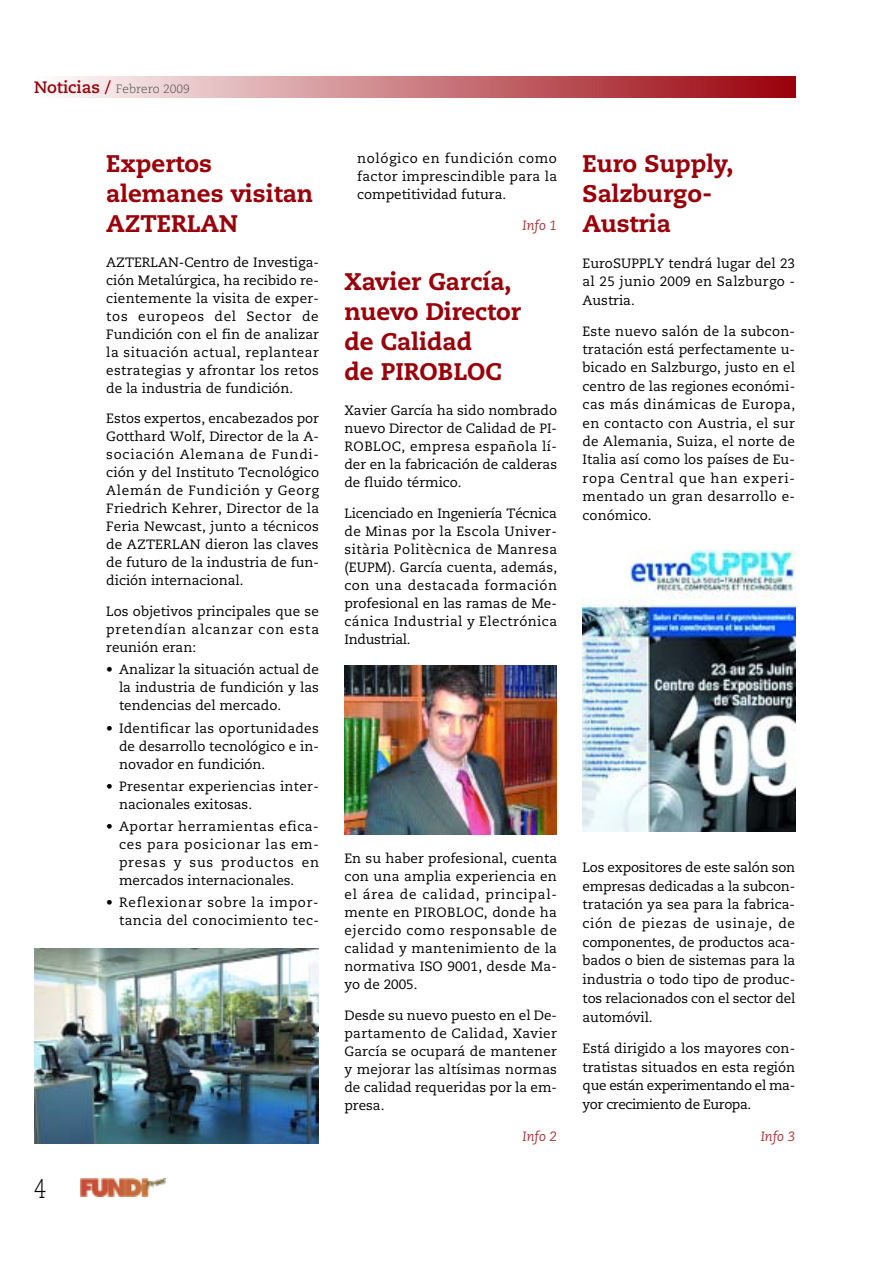
<style>
.page{position:relative;width:893px;height:1263px;background:#fff}
.page>*{position:absolute;margin:0;border:0;box-sizing:border-box;transform-origin:0 0}
.t1{font:300 27px "Caecilia";color:#000;scale:.8 1}
.t2{font:800 24px/30px "Caecilia";color:#990009}
.t3{font:13.5px/18px "Caecilia";color:#000;text-align:justify}
.t4{font:13.5px/18px "Caecilia";letter-spacing:.03em;color:#000;text-align:right}
.t5{font:13.5px/18px "Caecilia";letter-spacing:.02em;color:#000}
.t6{font:italic 13.5px "Caecilia";color:#ad333a}
.t7{font:300 12px "Caecilia";color:#4d4d4d}
.s1{font-weight:700;font-size:16.5px;color:#990009}
</style>
<div class="page">
<svg style="left:64px;top:77px;width:732px;height:21px;background:#c97a7f"></svg>
<img style="left:81px;top:1178px;width:85px;height:18px">
<img style="left:344px;top:665px;width:213px;height:169px">
<img style="left:34px;top:949px;width:285px;height:195px">
<img style="left:583px;top:551px;width:212px;height:280px">
<p class="t7" style="left:34px;top:84px;width:157px"><span class="s1">Noticias /</span> Febrero 2009</p>
<p class="t2" style="left:106px;top:150px;width:209px">Expertos alemanes visitan<br>AZTERLAN</p>
<p class="t3" style="left:106px;top:254px;width:214px">AZTERLAN-Centro de Investiga&shy;ción Metalúrgica, ha recibido re&shy;cientemente la visita de exper&shy;tos europeos del Sector de Fundición con el fin de analizar la situación actual, replantear estrategias y afrontar los retos de la industria de fundición.</p>
<p class="t3" style="left:106px;top:411px;width:214px">Estos expertos, encabezados por Gotthard Wolf, Director de la A&shy;sociación Alemana de Fundi&shy;ción y del Instituto Tecnológico Alemán de Fundición y Georg Friedrich Kehrer, Director de la Feria Newcast, junto a técnicos de AZTERLAN dieron las claves de futuro de la industria de fun&shy;dición internacional.</p>
<p class="t3" style="left:106px;top:604px;width:214px">Los objetivos principales que se pretendían alcanzar con esta reunión eran:</p>
<p class="t3" style="left:119px;top:662px;width:201px;text-indent:-13px">• Analizar la situación actual de la industria de fundición y las tendencias del mercado.</p>
<p class="t3" style="left:119px;top:720px;width:201px;text-indent:-13px">• Identificar las oportunidades de desarrollo tecnológico e in&shy;novador en fundición.</p>
<p class="t5" style="left:119px;top:778px;width:201px;text-indent:-13px">• Presentar experiencias inter&shy;nacionales exitosas.</p>
<p class="t3" style="left:119px;top:819px;width:202px;text-indent:-13px">• Aportar herramientas efica&shy;ces para posicionar las em&shy;presas y sus productos en mercados internacionales.</p>
<p class="t4" style="left:106px;top:895px;width:214px">• Reflexionar sobre la impor&shy;tancia del conocimiento tec-</p>
<p class="t1" style="left:34px;top:1177px;width:17px">4</p>
<p class="t3" style="left:357px;top:151px;width:201px">nológico en fundición como factor imprescindible para la competitividad futura.</p>
<p class="t6" style="left:523px;top:220px;width:36px">Info 1</p>
<p class="t2" style="left:344px;top:269px;width:178px">Xavier García, nuevo Director de Calidad<br>de PIROBLOC</p>
<p class="t3" style="left:344px;top:402px;width:214px">Xavier García ha sido nombrado nuevo Director de Calidad de PI-ROBLOC, empresa española lí&shy;der en la fabricación de calderas de fluido térmico.</p>
<p class="t3" style="left:344px;top:505px;width:214px">Licenciado en Ingeniería Técnica de Minas por la Escola Univer&shy;sitària Politècnica de Manresa (EUPM). García cuenta, además, con una destacada formación profesional en las ramas de Me&shy;cánica Industrial y Electrónica Industrial.</p>
<p class="t3" style="left:344px;top:850px;width:214px">En su haber profesional, cuenta con una amplia experiencia en el área de calidad, principal&shy;mente en PIROBLOC, donde ha ejercido como responsable de calidad y mantenimiento de la normativa ISO 9001, desde Ma&shy;yo de 2005.</p>
<p class="t3" style="left:344px;top:1007px;width:214px">Desde su nuevo puesto en el De&shy;partamento de Calidad, Xavier García se ocupará de mantener y mejorar las altísimas normas de calidad requeridas por la em&shy;presa.</p>
<p class="t6" style="left:523px;top:1130px;width:36px">Info 2</p>
<p class="t2" style="left:583px;top:150px;width:152px;line-height:30.5px">Euro Supply,<br>Salzburgo-<br>Austria</p>
<p class="t3" style="left:583px;top:255px;width:214px;line-height:18.5px">EuroSUPPLY tendrá lugar del 23 al 25 junio 2009 en Salzburgo - Austria.</p>
<p class="t3" style="left:583px;top:323px;width:214px;line-height:18.5px">Este nuevo salón de la subcon&shy;tratación está perfectamente u&shy;bicado en Salzburgo, justo en el centro de las regiones económi&shy;cas más dinámicas de Europa, en contacto con Austria, el sur de Alemania, Suiza, el norte de Italia así como los países de Eu&shy;ropa Central que han experi&shy;mentado un gran desarrollo e&shy;conómico.</p>
<p class="t3" style="left:583px;top:859px;width:214px;line-height:18.8px">Los expositores de este salón son empresas dedicadas a la subcon&shy;tratación ya sea para la fabrica&shy;ción de piezas de usinaje, de componentes, de productos aca&shy;bados o bien de sistemas para la industria o todo tipo de produc&shy;tos relacionados con el sector del automóvil.</p>
<p class="t3" style="left:583px;top:1040px;width:214px;line-height:18.8px">Está dirigido a los mayores con&shy;tratistas situados en esta región que están experimentando el ma&shy;yor crecimiento de Europa.</p>
<p class="t6" style="left:761px;top:1130px;width:36px">Info 3</p>
</div>
